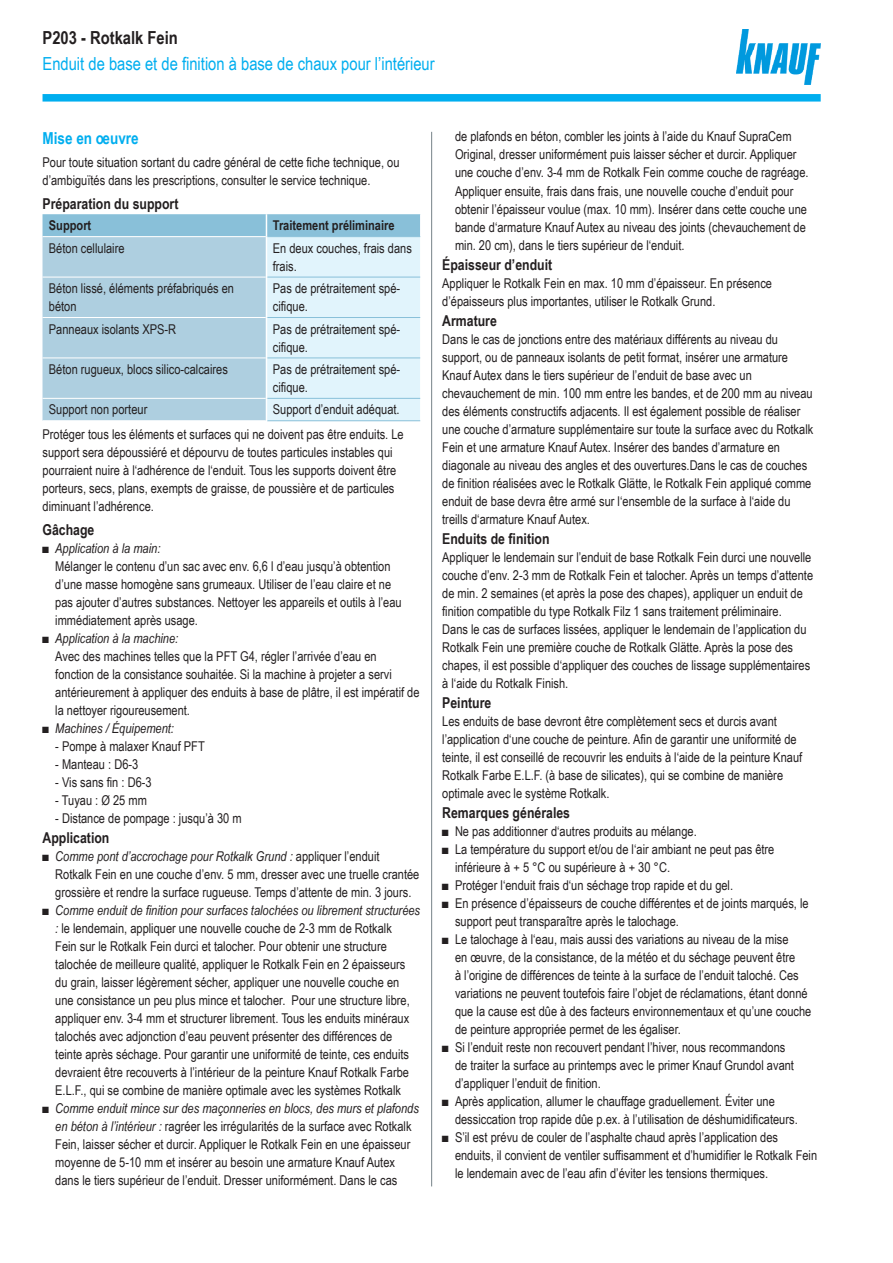
<style>
.page{position:relative;width:893px;height:1263px;background:#fff}
.page>*{position:absolute;margin:0;border:0;box-sizing:border-box;transform-origin:0 0}
.t1{font:18px "Arial Narrow";color:#00aeef}
.t2{font:700 18px "Arial Narrow";color:#231f20}
.Ue3_Beschreibung_11_cyan_TB{font:700 16.5px "Arial Narrow";color:#00aeef}
.Text_TB{font:700 15px "Arial Narrow";color:#231f20}
.Ue4_Beschreibung_10_schwarz_TB{font:700 15px "Arial Narrow";color:#231f20}
.Aufz_Eigenschaften_1te_Zeile_TB{font:700 15px "Arial Narrow";color:#231f20}
.Text_TB-2{font:13.5px/18px "Arial Narrow";color:#231f20}
.Ue4_Beschreibung_10_schwarz_TB-2{font:13.5px/18px "Arial Narrow";color:#231f20}
.Text_TB-3{font:700 13.5px "Arial Narrow";color:#231f20}
.t3{font:italic 13.5px "Arial Narrow";color:#231f20}
.s1{font-style:italic}
.s2{font-style:normal}
</style>
<div class="page">
<svg style="left:43px;top:214px;width:378px;height:207px;background:#bddbe9"></svg>
<hr style="left:431px;top:132px;width:1px;height:1054px;background:#869096">
<div style="left:43px;top:94px;width:778px;height:8px;background:#00aeef"></div>
<img style="left:736px;top:30px;width:85px;height:54px">
<p class="t2" style="left:43px;top:25px;width:137px">P203 - Rotkalk Fein</p>
<p class="t1" style="left:43px;top:51px;width:394px">Enduit de base et de finition à base de chaux pour l’intérieur</p>
<p class="Ue3_Beschreibung_11_cyan_TB" style="left:43px;top:125px;width:98px">Mise en oeuvre</p>
<p class="Ue4_Beschreibung_10_schwarz_TB-2" style="left:43px;top:153px;width:358px">Pour toute situation sortant du cadre général de cette fiche technique, ou d’ambiguïtés dans les prescriptions, consulter le service technique.</p>
<p class="Ue4_Beschreibung_10_schwarz_TB" style="left:43px;top:192px;width:138px">Préparation du support</p>
<p class="Text_TB-3" style="left:49px;top:215px;width:44px">Support</p>
<p class="Text_TB-3" style="left:273px;top:215px;width:123px">Traitement préliminaire</p>
<p class="Text_TB-2" style="left:49px;top:238px;width:77px">Béton cellulaire</p>
<p class="Text_TB-2" style="left:273px;top:238px;width:141px">En deux couches, frais dans frais.</p>
<p class="Text_TB-2" style="left:49px;top:279px;width:187px">Béton lissé, éléments préfabriqués en béton</p>
<p class="Text_TB-2" style="left:273px;top:279px;width:129px">Pas de prétraitement spé&shy;cifique.</p>
<p class="Text_TB-2" style="left:49px;top:319px;width:129px">Panneaux isolants XPS-R</p>
<p class="Text_TB-2" style="left:273px;top:319px;width:129px">Pas de prétraitement spé&shy;cifique.</p>
<p class="Text_TB-2" style="left:49px;top:360px;width:181px">Béton rugueux, blocs silico-calcaires</p>
<p class="Text_TB-2" style="left:273px;top:360px;width:129px">Pas de prétraitement spé&shy;cifique.</p>
<p class="Text_TB-2" style="left:49px;top:400px;width:100px">Support non porteur</p>
<p class="Text_TB-2" style="left:273px;top:400px;width:128px">Support d’enduit adéquat.</p>
<p class="Text_TB-2" style="left:43px;top:425px;width:363px">Protéger tous les éléments et surfaces qui ne doivent pas être enduits. Le support sera dépoussiéré et dépourvu de toutes particules instables qui pourraient nuire à l‘adhérence de l‘enduit. Tous les supports doivent être porteurs, secs, plans, exempts de graisse, de poussière et de particules diminuant l’adhérence.</p>
<p class="Text_TB" style="left:43px;top:518px;width:53px">Gâchage</p>
<p class="Text_TB-2" style="left:55px;top:538px;width:348px;text-indent:-13px">■ <span class="s1">Application à la main:<br></span>Mélanger le contenu d’un sac avec env. 6,6 l d’eau jusqu’à obtention d’une masse homogène sans grumeaux. Utiliser de l’eau claire et ne pas ajouter d’autres substances. Nettoyer les appareils et outils à l’eau immédiatement après usage.</p>
<p class="Text_TB-2" style="left:55px;top:628px;width:366px;text-indent:-13px">■ <span class="s1">Application à la machine:<br></span>Avec des machines telles que la PFT G4, régler l’arrivée d’eau en<br>fonction de la consistance souhaitée. Si la machine à projeter a servi antérieurement à appliquer des enduits à base de plâtre, il est impératif de la nettoyer rigoureusement.</p>
<p class="t3" style="left:43px;top:718px;width:133px"><span class="s2">■</span> Machines / Équipement:</p>
<p class="Text_TB-2" style="left:55px;top:736px;width:151px">- Pompe à malaxer Knauf PFT</p>
<p class="Text_TB-2" style="left:55px;top:754px;width:85px">- Manteau : D6-3</p>
<p class="Text_TB-2" style="left:55px;top:772px;width:98px">- Vis sans fin : D6-3</p>
<p class="Text_TB-2" style="left:55px;top:790px;width:93px">- Tuyau : Ø 25 mm</p>
<p class="Text_TB-2" style="left:55px;top:808px;width:188px">- Distance de pompage : jusqu’à 30 m</p>
<p class="Text_TB" style="left:43px;top:826px;width:68px">Application</p>
<p class="Text_TB-2" style="left:55px;top:846px;width:366px;text-indent:-13px">■ <span class="s1">Comme pont d’accrochage pour Rotkalk Grund :</span> appliquer l’enduit<br>Rotkalk Fein en une couche d’env. 5 mm, dresser avec une truelle crantée grossière et rendre la surface rugueuse. Temps d’attente de min. 3 jours.</p>
<p class="Text_TB-2" style="left:55px;top:900px;width:366px;text-indent:-13px">■ <span class="s1">Comme enduit de finition pour surfaces talochées ou librement structurées :</span> le lendemain, appliquer une nouvelle couche de 2-3 mm de Rotkalk<br>Fein sur le Rotkalk Fein durci et talocher. Pour obtenir une structure talochée de meilleure qualité, appliquer le Rotkalk Fein en 2 épaisseurs du grain, laisser légèrement sécher, appliquer une nouvelle couche en une consistance un peu plus mince et talocher. Pour une structure libre, appliquer env. 3-4 mm et structurer librement. Tous les enduits minéraux talochés avec adjonction d’eau peuvent présenter des différences de teinte après séchage. Pour garantir une uniformité de teinte, ces enduits devraient être recouverts à l’intérieur de la peinture Knauf Rotkalk Farbe E.L.F., qui se combine de manière optimale avec les systèmes Rotkalk</p>
<p class="Text_TB-2" style="left:55px;top:1098px;width:365px;text-indent:-13px">■ <span class="s1">Comme enduit mince sur des maçonneries en blocs, des murs et plafonds en béton à l’intérieur :</span> ragréer les irrégularités de la surface avec Rotkalk Fein, laisser sécher et durcir. Appliquer le Rotkalk Fein en une épaisseur moyenne de 5-10 mm et insérer au besoin une armature Knauf Autex dans le tiers supérieur de l’enduit. Dresser uniformément. Dans le cas</p>
<p class="Text_TB-2" style="left:455px;top:127px;width:355px">de plafonds en béton, combler les joints à l’aide du Knauf SupraCem Original, dresser uniformément puis laisser sécher et durcir. Appliquer une couche d’env. 3-4 mm de Rotkalk Fein comme couche de ragréage.<br>Appliquer ensuite, frais dans frais, une nouvelle couche d’enduit pour obtenir l’épaisseur voulue (max. 10 mm). Insérer dans cette couche une bande d‘armature Knauf Autex au niveau des joints (chevauchement de min. 20 cm), dans le tiers supérieur de l‘enduit.</p>
<p class="Text_TB" style="left:442px;top:253px;width:112px">Épaisseur d’enduit</p>
<p class="Text_TB-2" style="left:442px;top:273px;width:331px">Appliquer le Rotkalk Fein en max. 10 mm d’épaisseur. En présence d’épaisseurs plus importantes, utiliser le Rotkalk Grund.</p>
<p class="Text_TB" style="left:442px;top:309px;width:56px">Armature</p>
<p class="Text_TB-2" style="left:442px;top:329px;width:373px">Dans le cas de jonctions entre des matériaux différents au niveau du support, ou de panneaux isolants de petit format, insérer une armature Knauf Autex dans le tiers supérieur de l’enduit de base avec un chevauchement de min. 100 mm entre les bandes, et de 200 mm au niveau des éléments constructifs adjacents. Il est également possible de réaliser une couche d’armature supplémentaire sur toute la surface avec du Rotkalk Fein et une armature Knauf Autex. Insérer des bandes d’armature en diagonale au niveau des angles et des ouvertures.Dans le cas de couches de finition réalisées avec le Rotkalk Glätte, le Rotkalk Fein appliqué comme enduit de base devra être armé sur l‘ensemble de la surface à l‘aide du treills d‘armature Knauf Autex.</p>
<p class="Text_TB" style="left:442px;top:527px;width:109px">Enduits de finition</p>
<p class="Text_TB-2" style="left:442px;top:547px;width:372px">Appliquer le lendemain sur l’enduit de base Rotkalk Fein durci une nouvelle couche d’env. 2-3 mm de Rotkalk Fein et talocher. Après un temps d’attente de min. 2 semaines (et après la pose des chapes), appliquer un enduit de finition compatible du type Rotkalk Filz 1 sans traitement préliminaire.</p>
<p class="Text_TB-2" style="left:442px;top:619px;width:369px">Dans le cas de surfaces lissées, appliquer le lendemain de l’application du Rotkalk Fein une première couche de Rotkalk Glätte. Après la pose des chapes, il est possible d‘appliquer des couches de lissage supplémentaires à l‘aide du Rotkalk Finish.</p>
<p class="Text_TB" style="left:442px;top:691px;width:51px">Peinture</p>
<p class="Text_TB-2" style="left:442px;top:711px;width:361px">Les enduits de base devront être complètement secs et durcis avant l’application d‘une couche de peinture. Afin de garantir une uniformité de teinte, il est conseillé de recouvrir les enduits à l‘aide de la peinture Knauf Rotkalk Farbe E.L.F. (à base de silicates), qui se combine de manière optimale avec le système Rotkalk.</p>
<p class="Aufz_Eigenschaften_1te_Zeile_TB" style="left:442px;top:801px;width:129px">Remarques générales</p>
<p class="Text_TB-2" style="left:442px;top:821px;width:256px">■ Ne pas additionner d‘autres produits au mélange.</p>
<p class="Text_TB-2" style="left:455px;top:839px;width:321px;text-indent:-13px">■ La température du support et/ou de l‘air ambiant ne peut pas être inférieure à + 5 °C ou supérieure à + 30 °C.</p>
<p class="Text_TB-2" style="left:442px;top:875px;width:292px">■ Protéger l‘enduit frais d‘un séchage trop rapide et du gel.</p>
<p class="Text_TB-2" style="left:455px;top:893px;width:355px;text-indent:-13px">■ En présence d’épaisseurs de couche différentes et de joints marqués, le support peut transparaître après le talochage.</p>
<p class="Text_TB-2" style="left:455px;top:929px;width:358px;text-indent:-13px">■ Le talochage à l‘eau, mais aussi des variations au niveau de la mise<br>en œuvre, de la consistance, de la météo et du séchage peuvent être<br>à l’origine de différences de teinte à la surface de l’enduit taloché. Ces variations ne peuvent toutefois faire l’objet de réclamations, étant donné que la cause est dûe à des facteurs environnementaux et qu’une couche de peinture appropriée permet de les égaliser.</p>
<p class="Text_TB-2" style="left:455px;top:1037px;width:341px;text-indent:-13px">■ Si l’enduit reste non recouvert pendant l’hiver, nous recommandons de traiter la surface au printemps avec le primer Knauf Grundol avant d’appliquer l’enduit de finition.</p>
<p class="Text_TB-2" style="left:455px;top:1091px;width:344px;text-indent:-13px">■ Après application, allumer le chauffage graduellement. Éviter une dessiccation trop rapide dûe p.ex. à l’utilisation de déshumidificateurs.</p>
<p class="Text_TB-2" style="left:455px;top:1127px;width:364px;text-indent:-13px">■ S’il est prévu de couler de l’asphalte chaud après l’application des enduits, il convient de ventiler suffisamment et d’humidifier le Rotkalk Fein le lendemain avec de l’eau afin d’éviter les tensions thermiques.</p>
</div>
